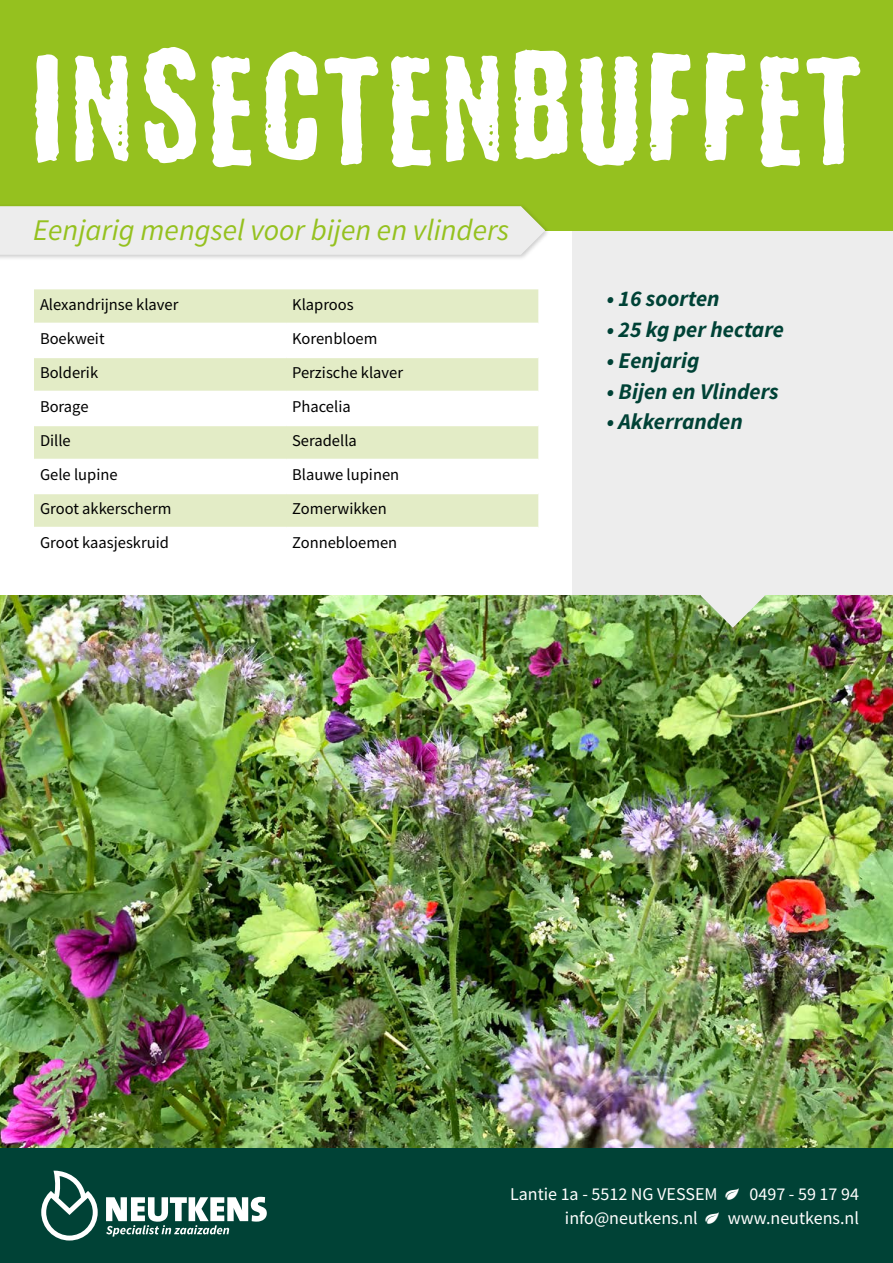
<style>
.page{position:relative;width:893px;height:1263px;background:#fff}
.page>*{position:absolute;margin:0;border:0;box-sizing:border-box;transform-origin:0 0}
.t1{font:162px "Baroness Kuffner";color:#fff}
.t2{font:italic 30px "Source Sans Pro";color:#95c11f}
.t3{font:italic 700 22.5px "Source Sans Pro";color:#004236}
.t4{font:18px/24px "Source Sans Pro";color:#fff;text-align:right}
.t5{font:16.5px "Source Sans Pro";color:#000}
.s1{font-family:"Leafs"}
</style>
<div class="page">
<div style="left:573px;top:0;width:320px;height:595px;background:#ededed"></div>
<div style="left:0;top:0;width:893px;height:230px;background:#95c11f"></div>
<div style="left:34px;top:289px;width:504px;height:34px;background:#e3ecc6"></div>
<svg style="left:34px;top:358px;width:504px;height:169px;fill:#e3ecc6"></svg>
<hr style="left:34px;top:391px;width:252px;height:1px;background:#fff">
<hr style="left:286px;top:391px;width:252px;height:1px;background:#fff">
<hr style="left:34px;top:425px;width:252px;height:1px;background:#fff">
<hr style="left:286px;top:425px;width:252px;height:1px;background:#fff">
<hr style="left:34px;top:459px;width:252px;height:1px;background:#fff">
<hr style="left:286px;top:459px;width:252px;height:1px;background:#fff">
<hr style="left:34px;top:493px;width:252px;height:1px;background:#fff">
<hr style="left:286px;top:493px;width:252px;height:1px;background:#fff">
<div style="left:0;top:204px;width:550px;height:57px;background:#000;opacity:.2"></div>
<div style="left:0;top:206px;width:545px;height:49px;background:#ededed"></div>
<img style="left:0;top:595px;width:893px;height:553px">
<svg style="left:701px;top:595px;width:64px;height:33px;background:#b6c9a6"></svg>
<div style="left:0;top:1148px;width:893px;height:115px;background:#004236"></div>
<svg style="left:41px;top:1170px;width:57px;height:70px"></svg>
<svg style="left:106px;top:1197px;width:161px;height:39px"></svg>
<h1 class="t1" style="left:23px;top:46px;width:837px">INSECTENBUFFET</h1>
<h2 class="t2" style="left:33px;top:211px;width:478px">Eenjarig mengsel voor bijen en vlinders</h2>
<p class="t5" style="left:40px;top:294px;width:140px">Alexandrijnse klaver</p>
<p class="t5" style="left:292px;top:294px;width:63px">Klaproos</p>
<p class="t5" style="left:40px;top:328px;width:66px">Boekweit</p>
<p class="t5" style="left:292px;top:328px;width:87px">Korenbloem</p>
<p class="t5" style="left:40px;top:362px;width:60px">Bolderik</p>
<p class="t5" style="left:292px;top:362px;width:112px">Perzische klaver</p>
<p class="t5" style="left:40px;top:396px;width:50px">Borage</p>
<p class="t5" style="left:292px;top:396px;width:60px">Phacelia</p>
<p class="t5" style="left:40px;top:430px;width:32px">Dille</p>
<p class="t5" style="left:292px;top:430px;width:66px">Seradella</p>
<p class="t5" style="left:40px;top:464px;width:79px">Gele lupine</p>
<p class="t5" style="left:292px;top:464px;width:109px">Blauwe lupinen</p>
<p class="t5" style="left:40px;top:498px;width:133px">Groot akkerscherm</p>
<p class="t5" style="left:292px;top:498px;width:96px">Zomerwikken</p>
<p class="t5" style="left:40px;top:532px;width:131px">Groot kaasjeskruid</p>
<p class="t5" style="left:292px;top:532px;width:107px">Zonnebloemen</p>
<h3 class="t3" style="left:607px;top:284px;width:114px">• 16 soorten</h3>
<h3 class="t3" style="left:607px;top:314px;width:179px">• 25 kg per hectare</h3>
<h3 class="t3" style="left:607px;top:345px;width:94px">• Eenjarig</h3>
<h3 class="t3" style="left:607px;top:376px;width:174px">• Bijen en Vlinders</h3>
<h3 class="t3" style="left:607px;top:407px;width:138px">• Akkerranden</h3>
<p class="t4" style="left:510px;top:1182px;width:350px">Lantie 1a - 5512 NG VESSEM <span class="s1">M</span> 0497 - 59 17 94 info@neutkens.nl <span class="s1">M</span> www.neutkens.nl</p>
</div>
